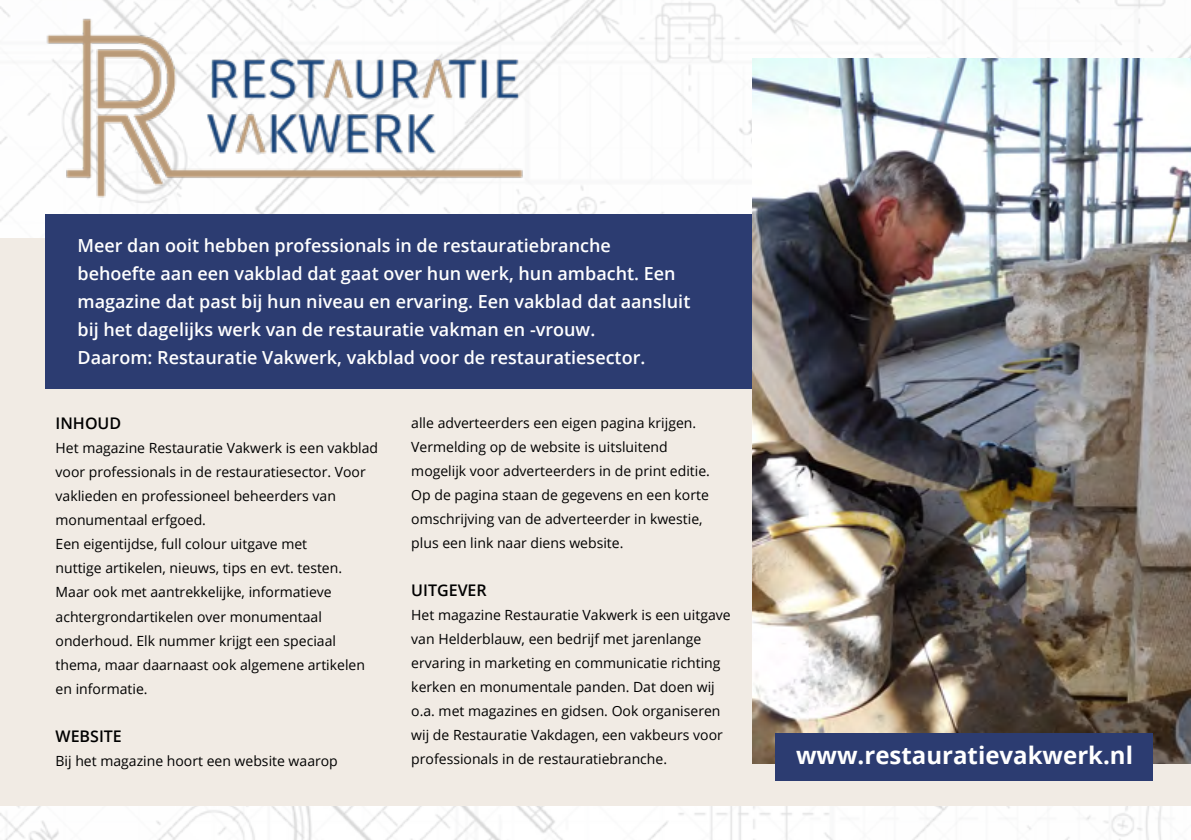
<style>
.page{position:relative;width:1191px;height:840px;background:#fff}
.page>*{position:absolute;margin:0;border:0;box-sizing:border-box;transform-origin:0 0}
.t1{font:700 24px "Open Sans";color:#fff}
.t2{font:600 18px/28px "Open Sans";color:#fff}
.t3{font:600 16px "Open Sans";color:#000}
.t4{font:14px/24px "Open Sans";color:#000}
</style>
<div class="page">
<img style="left:0;top:0;width:1191px;height:839px">
<div style="left:0;top:238px;width:1191px;height:567px;background:#f1ebe4"></div>
<div style="left:45px;top:214px;width:780px;height:175px;background:#2c3c71"></div>
<img style="left:753px;top:58px;width:438px;height:705px">
<img style="left:30px;top:8px;width:515px;height:194px">
<div style="left:775px;top:733px;width:377px;height:47px;background:#2c3c71"></div>
<p class="t2" style="left:77px;top:231px;width:614px">Meer dan ooit hebben professionals in de restauratiebranche behoefte aan een vakblad dat gaat over hun werk, hun ambacht. Een magazine dat past bij hun niveau en ervaring. Een vakblad dat aansluit bij het dagelijks werk van de restauratie vakman en -vrouw.<br>Daarom: Restauratie Vakwerk, vakblad voor de restauratiesector.</p>
<p class="t3" style="left:56px;top:412px;width:67px">INHOUD</p>
<p class="t4" style="left:56px;top:435px;width:324px">Het magazine Restauratie Vakwerk is een vakblad voor professionals in de restauratiesector. Voor vaklieden en professioneel beheerders van monumentaal erfgoed.<br>Een eigentijdse, full colour uitgave met<br>nuttige artikelen, nieuws, tips en evt. testen.<br>Maar ook met aantrekkelijke, informatieve achtergrondartikelen over monumentaal onderhoud. Elk nummer krijgt een speciaal thema, maar daarnaast ook algemene artikelen en informatie.</p>
<p class="t3" style="left:56px;top:724px;width:68px">WEBSITE</p>
<p class="t4" style="left:56px;top:747px;width:284px">Bij het magazine hoort een website waarop</p>
<p class="t4" style="left:411px;top:410px;width:300px">alle adverteerders een eigen pagina krijgen.<br>Vermelding op de website is uitsluitend mogelijk voor adverteerders in de print editie.<br>Op de pagina staan de gegevens en een korte omschrijving van de adverteerder in kwestie, plus een link naar diens website.</p>
<p class="t3" style="left:411px;top:579px;width:77px">UITGEVER</p>
<p class="t4" style="left:411px;top:602px;width:321px">Het magazine Restauratie Vakwerk is een uitgave van Helderblauw, een bedrijf met jarenlange ervaring in marketing en communicatie richting kerken en monumentale panden. Dat doen wij o.a. met magazines en gidsen. Ook organiseren wij de Restauratie Vakdagen, een vakbeurs voor professionals in de restauratiebranche.</p>
<h1 class="t1" style="left:796px;top:738px;width:338px">www.restauratievakwerk.nl</h1>
</div>
